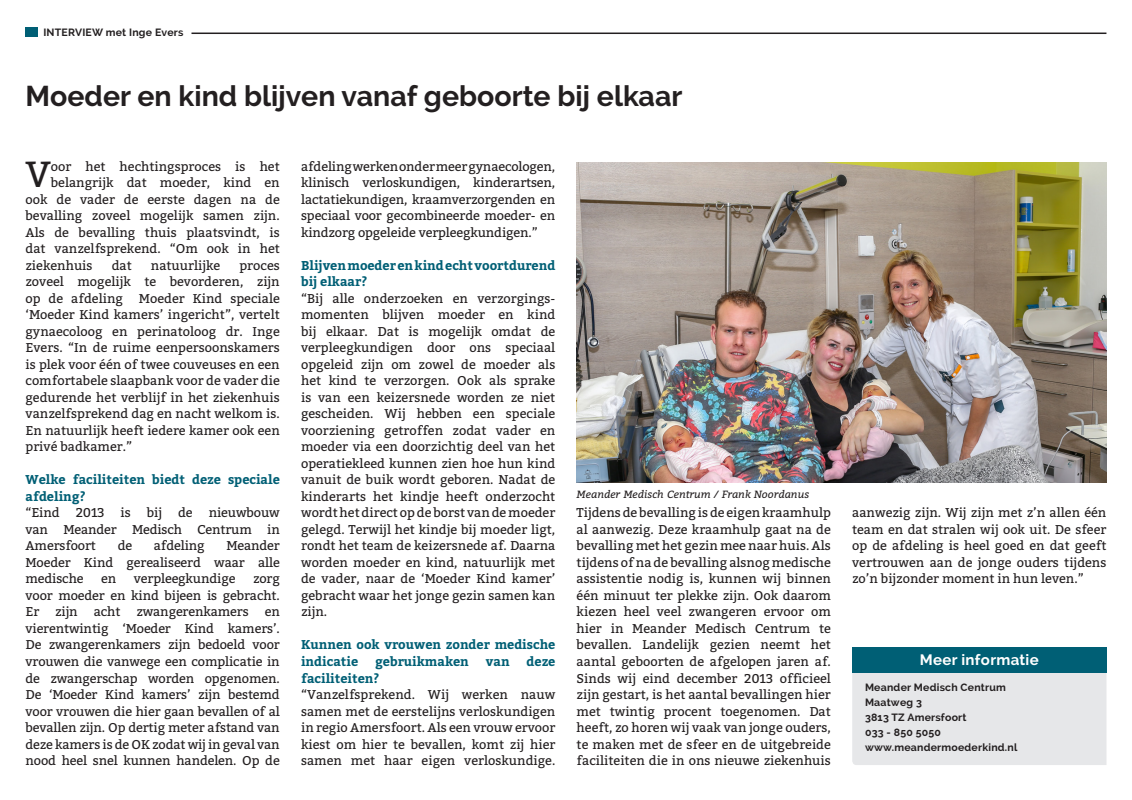
<style>
.page{position:relative;width:1132px;height:800px;background:#fff}
.page>*{position:absolute;margin:0;border:0;box-sizing:border-box;transform-origin:0 0}
.Platte_tekst{font:36.3px "Bitter";color:#231f20}
.Titel{font:700 28.5px "Raleway";color:#231f20}
.URL_infobox{font:700 15px "Raleway";letter-spacing:.02em;color:#fff}
.Platte_tekst-2{font:12.75px/16.5px "Bitter";color:#231f20;text-align:justify}
.Platte_tekst-3{font:700 12.75px/16.5px "Bitter";color:#005f75}
.Naam_bedrijf_infobox{font:700 10.5px "Raleway";letter-spacing:.02em;color:#231f20}
.Foto_ondertitel{font:italic 10.5px "Bitter";color:#231f20}
.URL_infobox-2{font:700 10.5px "Raleway";letter-spacing:.02em;color:#231f20}
</style>
<div class="page">
<div style="left:26px;top:27px;width:12px;height:10px;background:#005f75"></div>
<hr style="left:191px;top:33px;width:915px;height:1px;background:#231f20">
<div style="left:852px;top:672px;width:254px;height:92px;background:#e6e7e9"></div>
<div style="left:851px;top:647px;width:255px;height:25px;background:#005f75"></div>
<img style="left:576px;top:162px;width:530px;height:320px">
<p class="URL_infobox-2" style="left:43px;top:27px;width:142px">INTERVIEW met Inge Evers</p>
<p class="Titel" style="left:26px;top:80px;width:658px">Moeder en kind blijven vanaf geboorte bij elkaar</p>
<p class="Platte_tekst" style="left:25px;top:153px;width:27px">V</p>
<p class="Platte_tekst-2" style="left:51px;top:158px;width:230px">oor het hechtingsproces is het</p>
<p class="Platte_tekst-2" style="left:51px;top:174px;width:230px">belangrijk dat moeder, kind en</p>
<p class="Platte_tekst-2" style="left:26px;top:191px;width:256px">ook de vader de eerste dagen na de</p>
<p class="Platte_tekst-2" style="left:26px;top:207px;width:256px">bevalling zoveel mogelijk samen zijn.</p>
<p class="Platte_tekst-2" style="left:26px;top:224px;width:256px">Als de bevalling thuis plaatsvindt, is</p>
<p class="Platte_tekst-2" style="left:26px;top:240px;width:256px">dat vanzelfsprekend. “Om ook in het</p>
<p class="Platte_tekst-2" style="left:26px;top:257px;width:69px">ziekenhuis</p>
<p class="Platte_tekst-2" style="left:112px;top:257px;width:22px">dat</p>
<p class="Platte_tekst-2" style="left:151px;top:257px;width:71px">natuurlijke</p>
<p class="Platte_tekst-2" style="left:26px;top:257px;width:256px;text-indent:214px">proces zoveel mogelijk te bevorderen, zijn op de afdeling</p>
<p class="Platte_tekst-2" style="left:26px;top:290px;width:256px;text-indent:113px">Moeder Kind speciale ‘Moeder Kind kamers’ ingericht”, vertelt gynaecoloog en perinatoloog dr. Inge Evers. “In de ruime eenpersoonskamers is plek voor één of twee couveuses en een comfortabele slaapbank voor de vader die gedurende het verblijf in het ziekenhuis vanzelfsprekend dag en nacht welkom is.<br>En natuurlijk heeft iedere kamer ook een privé badkamer.”</p>
<p class="Platte_tekst-3" style="left:26px;top:471px;width:256px">Welke faciliteiten biedt deze speciale afdeling?</p>
<p class="Platte_tekst-2" style="left:26px;top:504px;width:36px">“Eind</p>
<p class="Platte_tekst-2" style="left:76px;top:504px;width:30px">2013</p>
<p class="Platte_tekst-2" style="left:120px;top:504px;width:12px">is</p>
<p class="Platte_tekst-2" style="left:147px;top:504px;width:17px">bij</p>
<p class="Platte_tekst-2" style="left:178px;top:504px;width:16px">de</p>
<p class="Platte_tekst-2" style="left:26px;top:504px;width:256px;text-indent:183px">nieuwbouw van Meander Medisch Centrum in Amersfoort</p>
<p class="Platte_tekst-2" style="left:118px;top:537px;width:16px">de</p>
<p class="Platte_tekst-2" style="left:154px;top:537px;width:52px">afdeling</p>
<p class="Platte_tekst-2" style="left:26px;top:537px;width:256px;text-indent:201px">Meander Moeder Kind gerealiseerd waar alle medische</p>
<p class="Platte_tekst-2" style="left:101px;top:570px;width:17px">en</p>
<p class="Platte_tekst-2" style="left:134px;top:570px;width:103px">verpleegkundige</p>
<p class="Platte_tekst-2" style="left:26px;top:570px;width:256px;text-indent:227px">zorg voor moeder en kind bijeen is gebracht.<br>Er</p>
<p class="Platte_tekst-2" style="left:55px;top:603px;width:24px">zijn</p>
<p class="Platte_tekst-2" style="left:94px;top:603px;width:28px">acht</p>
<p class="Platte_tekst-2" style="left:136px;top:603px;width:114px">zwangerenkamers</p>
<p class="Platte_tekst-2" style="left:26px;top:603px;width:256px;text-indent:239px">en vierentwintig ‘Moeder Kind kamers’.<br>De zwangerenkamers zijn bedoeld voor vrouwen die vanwege een complicatie in de zwangerschap worden opgenomen.<br>De ‘Moeder Kind kamers’ zijn bestemd voor vrouwen die hier gaan bevallen of al bevallen zijn. Op dertig meter afstand van deze kamers is de OK zodat wij in geval van nood heel snel kunnen handelen. Op de</p>
<p class="Platte_tekst-2" style="left:301px;top:158px;width:256px">afdeling werken onder meer gynaecologen, klinisch verloskundigen, kinderartsen, lactatiekundigen, kraamverzorgenden en speciaal voor gecombineerde moeder- en kindzorg opgeleide verpleegkundigen.”</p>
<p class="Platte_tekst-3" style="left:301px;top:257px;width:256px">Blijven moeder en kind echt voortdurend bij elkaar?</p>
<p class="Platte_tekst-2" style="left:301px;top:290px;width:256px">“Bij alle onderzoeken en verzorgings&shy;momenten blijven moeder en kind bij elkaar. Dat is mogelijk omdat de verpleegkundigen door ons speciaal opgeleid zijn om zowel de moeder als het kind te verzorgen. Ook als sprake is van een keizersnede worden ze niet gescheiden. Wij hebben een speciale voorziening getroffen zodat vader en moeder via een doorzichtig deel van het operatiekleed kunnen zien hoe hun kind vanuit de buik wordt geboren. Nadat de kinderarts het kindje heeft onderzocht wordt het direct op de borst van de moeder gelegd. Terwijl het kindje bij moeder ligt, rondt het team de keizersnede af. Daarna worden moeder en kind, natuurlijk met de vader, naar de ‘Moeder Kind kamer’ gebracht waar het jonge gezin samen kan zijn.</p>
<p class="Platte_tekst-3" style="left:301px;top:636px;width:256px">Kunnen ook vrouwen zonder medische indicatie</p>
<p class="Platte_tekst-3" style="left:375px;top:653px;width:95px">gebruikmaken</p>
<p class="Platte_tekst-3" style="left:485px;top:653px;width:25px">van</p>
<p class="Platte_tekst-3" style="left:526px;top:653px;width:30px">deze</p>
<p class="Platte_tekst-3" style="left:301px;top:669px;width:80px">faciliteiten?</p>
<p class="Platte_tekst-2" style="left:301px;top:686px;width:256px">“Vanzelfsprekend. Wij werken nauw samen met de eerstelijns verloskundigen in regio Amersfoort. Als een vrouw ervoor kiest om hier te bevallen, komt zij hier samen met haar eigen verloskundige.</p>
<p class="Foto_ondertitel" style="left:576px;top:486px;width:234px">Meander Medisch Centrum / Frank Noordanus</p>
<p class="Platte_tekst-2" style="left:576px;top:504px;width:256px">Tijdens de bevalling is de eigen kraamhulp al aanwezig. Deze kraamhulp gaat na de bevalling met het gezin mee naar huis. Als tijdens of na de bevalling alsnog medische assistentie nodig is, kunnen wij binnen één minuut ter plekke zijn. Ook daarom kiezen heel veel zwangeren ervoor om hier in Meander Medisch Centrum te bevallen. Landelijk gezien neemt het aantal geboorten de afgelopen jaren af.<br>Sinds wij eind december 2013 officieel zijn gestart, is het aantal bevallingen hier met twintig procent toegenomen. Dat heeft, zo horen wij vaak van jonge ouders, te maken met de sfeer en de uitgebreide faciliteiten die in ons nieuwe ziekenhuis</p>
<p class="Platte_tekst-2" style="left:851px;top:504px;width:256px">aanwezig zijn. Wij zijn met z’n allen één team en dat stralen wij ook uit. De sfeer op de afdeling is heel goed en dat geeft vertrouwen aan de jonge ouders tijdens zo’n bijzonder moment in hun leven.”</p>
<p class="URL_infobox" style="left:919px;top:651px;width:120px">Meer informatie</p>
<p class="Naam_bedrijf_infobox" style="left:864px;top:681px;width:142px">Meander Medisch Centrum</p>
<p class="Naam_bedrijf_infobox" style="left:864px;top:696px;width:58px">Maatweg 3</p>
<p class="Naam_bedrijf_infobox" style="left:864px;top:711px;width:103px">3813 TZ Amersfoort</p>
<p class="Naam_bedrijf_infobox" style="left:864px;top:726px;width:78px">033 - 850 5050</p>
<p class="Naam_bedrijf_infobox" style="left:864px;top:741px;width:154px">www.meandermoederkind.nl</p>
</div>
